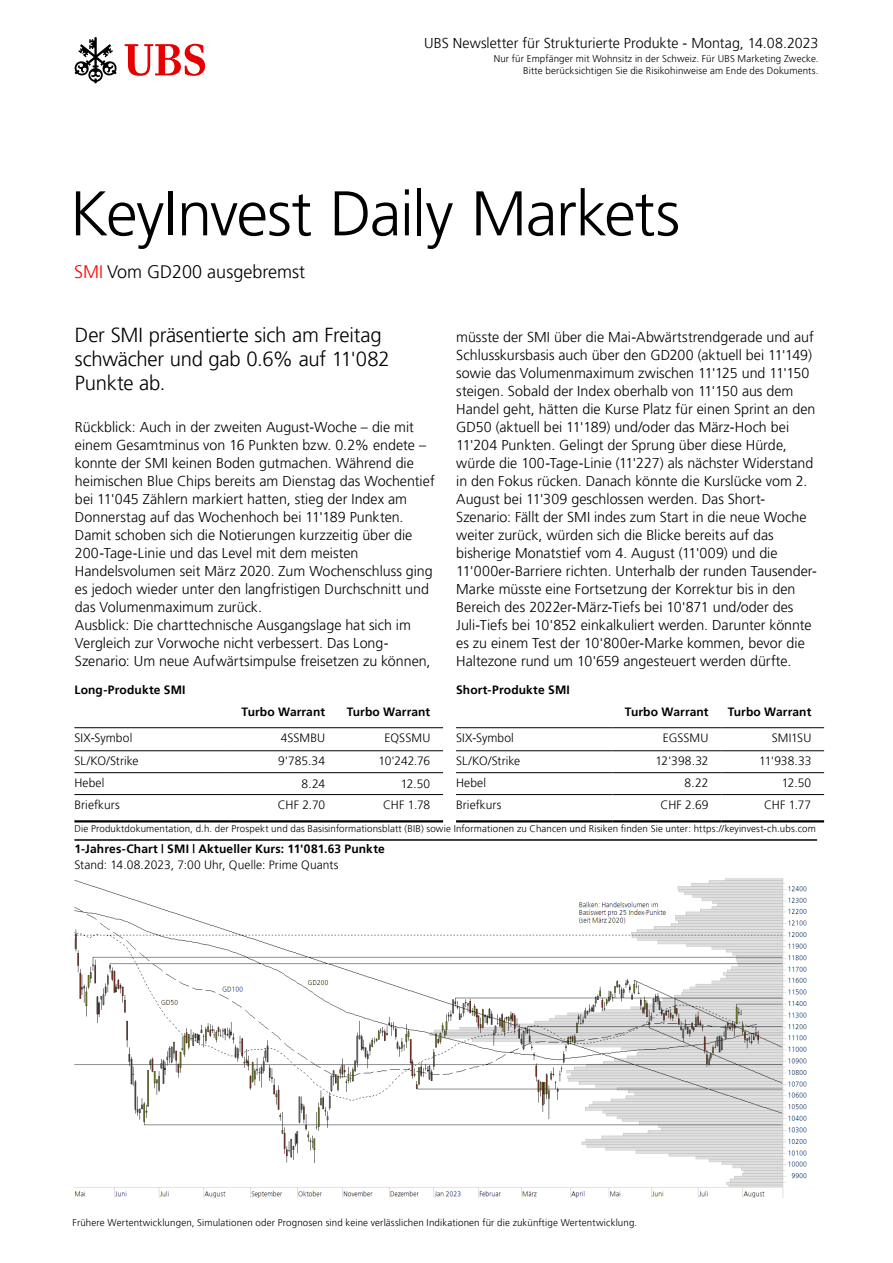
<style>
.page{position:relative;width:893px;height:1263px;background:#fff}
.page>*{position:absolute;margin:0;border:0;box-sizing:border-box;transform-origin:0 0}
.t1{font:300 63px "Frutiger 45";letter-spacing:-.02em;color:#000}
.t2{font:300 20.25px/24px "Frutiger 45";letter-spacing:-.01em;color:#000}
.t3{font:300 18px "Frutiger 45";color:#000}
.t4{font:300 14.25px/18px "Frutiger 45";color:#000}
.t5{font:300 12px "Frutiger 45";letter-spacing:.005em;color:#000}
.t6{font:300 12px "Frutiger 45";letter-spacing:.01em;color:#000}
.t7{font:300 9.75px/12px "Frutiger 45";letter-spacing:.015em;color:#000;text-align:right}
.s1{color:#f00}
</style>
<div class="page">
<svg style="left:125px;top:44px;width:80px;height:32px"></svg>
<svg style="left:74px;top:37px;width:43px;height:46px"></svg>
<img style="left:74px;top:878px;width:733px;height:319px">
<hr style="left:612px;top:750px;width:109px;height:1px;background:#000">
<hr style="left:456px;top:727px;width:156px;height:1px;background:#000">
<hr style="left:612px;top:727px;width:109px;height:1px;background:#000">
<hr style="left:721px;top:727px;width:103px;height:1px;background:#000">
<hr style="left:456px;top:750px;width:156px;height:1px;background:#000">
<hr style="left:721px;top:750px;width:103px;height:1px;background:#000">
<hr style="left:456px;top:772px;width:156px;height:1px;background:#000">
<hr style="left:612px;top:772px;width:109px;height:1px;background:#000">
<hr style="left:721px;top:772px;width:103px;height:1px;background:#000">
<hr style="left:456px;top:794px;width:156px;height:1px;background:#000">
<hr style="left:612px;top:794px;width:109px;height:1px;background:#000">
<hr style="left:721px;top:794px;width:103px;height:1px;background:#000">
<hr style="left:456px;top:820px;width:156px;height:2px;background:#000">
<hr style="left:612px;top:820px;width:109px;height:2px;background:#000">
<hr style="left:721px;top:820px;width:103px;height:2px;background:#000">
<hr style="left:74px;top:839px;width:743px;height:2px;background:#000">
<hr style="left:74px;top:727px;width:157px;height:1px;background:#000">
<hr style="left:231px;top:727px;width:107px;height:1px;background:#000">
<hr style="left:338px;top:727px;width:105px;height:1px;background:#000">
<hr style="left:74px;top:750px;width:157px;height:1px;background:#000">
<hr style="left:231px;top:750px;width:107px;height:1px;background:#000">
<hr style="left:338px;top:750px;width:105px;height:1px;background:#000">
<hr style="left:74px;top:772px;width:157px;height:1px;background:#000">
<hr style="left:231px;top:772px;width:107px;height:1px;background:#000">
<hr style="left:338px;top:772px;width:105px;height:1px;background:#000">
<hr style="left:74px;top:794px;width:157px;height:1px;background:#000">
<hr style="left:231px;top:794px;width:107px;height:1px;background:#000">
<hr style="left:338px;top:794px;width:105px;height:1px;background:#000">
<hr style="left:74px;top:820px;width:157px;height:2px;background:#000">
<hr style="left:231px;top:820px;width:107px;height:2px;background:#000">
<hr style="left:338px;top:820px;width:105px;height:2px;background:#000">
<p class="t4" style="left:424px;top:34px;width:396px">UBS Newsletter für Strukturierte Produkte - Montag, 14.08.2023</p>
<p class="t7" style="left:494px;top:53px;width:326px">Nur für Empfänger mit Wohnsitz in der Schweiz. Für UBS Marketing Zwecke.<br>Bitte berücksichtigen Sie die Risikohinweise am Ende des Dokuments.</p>
<h1 class="t1" style="left:70px;top:177px;width:612px">KeyInvest Daily Markets</h1>
<p class="t3" style="left:74px;top:261px;width:232px"><span class="s1">SMI</span> Vom GD200 ausgebremst</p>
<h2 class="t2" style="left:75px;top:323px;width:316px">Der SMI präsentierte sich am Freitag schwächer und gab 0.6% auf 11'082<br>Punkte ab.</h2>
<p class="t4" style="left:75px;top:418px;width:361px">Rückblick: Auch in der zweiten August-Woche – die mit einem Gesamtminus von 16 Punkten bzw. 0.2% endete – konnte der SMI keinen Boden gutmachen. Während die heimischen Blue Chips bereits am Dienstag das Wochentief bei 11'045 Zählern markiert hatten, stieg der Index am Donnerstag auf das Wochenhoch bei 11'189 Punkten.<br>Damit schoben sich die Notierungen kurzzeitig über die 200-Tage-Linie und das Level mit dem meisten Handelsvolumen seit März 2020. Zum Wochenschluss ging es jedoch wieder unter den langfristigen Durchschnitt und das Volumenmaximum zurück.<br>Ausblick: Die charttechnische Ausgangslage hat sich im Vergleich zur Vorwoche nicht verbessert. Das Long-Szenario: Um neue Aufwärtsimpulse freisetzen zu können,</p>
<p class="t4" style="left:456px;top:328px;width:362px">müsste der SMI über die Mai-Abwärtstrendgerade und auf Schlusskursbasis auch über den GD200 (aktuell bei 11'149) sowie das Volumenmaximum zwischen 11'125 und 11'150 steigen. Sobald der Index oberhalb von 11'150 aus dem Handel geht, hätten die Kurse Platz für einen Sprint an den GD50 (aktuell bei 11'189) und/oder das März-Hoch bei 11'204 Punkten. Gelingt der Sprung über diese Hürde, würde die 100-Tage-Linie (11'227) als nächster Widerstand in den Fokus rücken. Danach könnte die Kurslücke vom 2.<br>August bei 11'309 geschlossen werden. Das Short-Szenario: Fällt der SMI indes zum Start in die neue Woche weiter zurück, würden sich die Blicke bereits auf das bisherige Monatstief vom 4. August (11'009) und die 11'000er-Barriere richten. Unterhalb der runden Tausender-Marke müsste eine Fortsetzung der Korrektur bis in den Bereich des 2022er-März-Tiefs bei 10'871 und/oder des Juli-Tiefs bei 10'852 einkalkuliert werden. Darunter könnte es zu einem Test der 10'800er-Marke kommen, bevor die Haltezone rund um 10'659 angesteuert werden dürfte.</p>
<p class="t6" style="left:74px;top:682px;width:113px">Long-Produkte SMI</p>
<p class="t6" style="left:456px;top:682px;width:115px">Short-Produkte SMI</p>
<p class="t6" style="left:242px;top:705px;width:85px">Turbo Warrant</p>
<p class="t6" style="left:347px;top:705px;width:85px">Turbo Warrant</p>
<p class="t6" style="left:625px;top:705px;width:85px">Turbo Warrant</p>
<p class="t6" style="left:728px;top:705px;width:85px">Turbo Warrant</p>
<p class="t5" style="left:74px;top:731px;width:59px">SIX-Symbol</p>
<p class="t5" style="left:281px;top:731px;width:46px">4SSMBU</p>
<p class="t5" style="left:384px;top:731px;width:47px">EQSSMU</p>
<p class="t5" style="left:74px;top:754px;width:66px">SL/KO/Strike</p>
<p class="t5" style="left:278px;top:754px;width:49px">9'785.34</p>
<p class="t5" style="left:378px;top:754px;width:53px">10'242.76</p>
<p class="t5" style="left:74px;top:776px;width:32px">Hebel</p>
<p class="t5" style="left:302px;top:777px;width:25px">8.24</p>
<p class="t5" style="left:401px;top:777px;width:31px">12.50</p>
<p class="t5" style="left:74px;top:798px;width:47px">Briefkurs</p>
<p class="t5" style="left:278px;top:798px;width:49px">CHF 2.70</p>
<p class="t5" style="left:383px;top:798px;width:49px">CHF 1.78</p>
<p class="t5" style="left:456px;top:731px;width:59px">SIX-Symbol</p>
<p class="t5" style="left:663px;top:731px;width:47px">EGSSMU</p>
<p class="t5" style="left:772px;top:731px;width:41px">SMI1SU</p>
<p class="t5" style="left:456px;top:754px;width:66px">SL/KO/Strike</p>
<p class="t5" style="left:655px;top:754px;width:55px">12'398.32</p>
<p class="t5" style="left:759px;top:754px;width:54px">11'938.33</p>
<p class="t5" style="left:456px;top:776px;width:32px">Hebel</p>
<p class="t5" style="left:685px;top:776px;width:25px">8.22</p>
<p class="t5" style="left:782px;top:776px;width:31px">12.50</p>
<p class="t5" style="left:456px;top:798px;width:47px">Briefkurs</p>
<p class="t5" style="left:661px;top:798px;width:49px">CHF 2.69</p>
<p class="t5" style="left:764px;top:798px;width:49px">CHF 1.77</p>
<p class="t7" style="left:74px;top:822px;width:743px">Die Produktdokumentation, d.h. der Prospekt und das Basisinformationsblatt (BIB) sowie Informationen zu Chancen und Risiken finden Sie unter: https://keyinvest-ch.ubs.com</p>
<p class="t6" style="left:74px;top:842px;width:312px">1-Jahres-Chart | SMI | Aktueller Kurs: 11'081.63 Punkte</p>
<p class="t5" style="left:74px;top:858px;width:266px">Stand: 14.08.2023, 7:00 Uhr, Quelle: Prime Quants</p>
<p class="t7" style="left:73px;top:1216px;width:566px">Frühere Wertentwicklungen, Simulationen oder Prognosen sind keine verlässlichen Indikationen für die zukünftige Wertentwicklung.</p>
</div>
